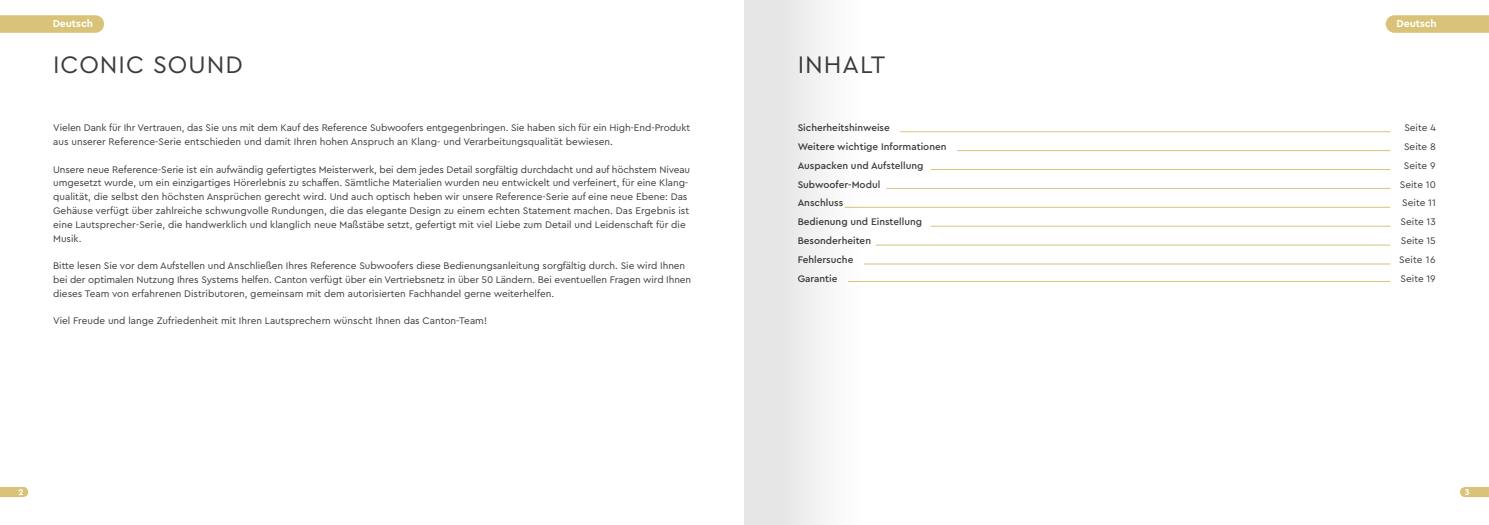
<style>
.page{position:relative;width:1489px;height:525px;background:#fff}
.page>*{position:absolute;margin:0;border:0;box-sizing:border-box;transform-origin:0 0}
.t1{font:25px "Cera Pro";letter-spacing:.04em;color:#3b3b3a}
.t2{font:700 10.62px "Cera Pro";letter-spacing:-.01em;color:#fff}
.t3{font:10px/13.8px "Cera Pro";letter-spacing:-.005em;color:#3b3b3a}
.t4{font:500 10px/18.8px "Cera Pro";color:#3b3b3a}
.t5{font:700 8.75px "Cera Pro";color:#fff}
</style>
<div class="page">
<svg style="left:1385px;top:15px;width:103px;height:18px;background:#dac57e"></svg>
<svg style="left:1460px;top:487px;width:28px;height:10px"></svg>
<svg style="left:0;top:487px;width:28px;height:10px"></svg>
<svg style="left:0;top:15px;width:104px;height:18px;background:#dac57d"></svg>
<hr style="left:900px;top:131px;width:490px;height:1px;background:#d9c378">
<hr style="left:957px;top:150px;width:433px;height:1px;background:#d9c378">
<hr style="left:930px;top:169px;width:460px;height:1px;background:#d9c378">
<hr style="left:886px;top:188px;width:504px;height:1px;background:#d9c378">
<hr style="left:844px;top:207px;width:546px;height:1px;background:#d9c378">
<hr style="left:930px;top:226px;width:460px;height:1px;background:#d9c378">
<hr style="left:875px;top:245px;width:515px;height:1px;background:#d9c378">
<hr style="left:864px;top:263px;width:526px;height:1px;background:#d9c378">
<hr style="left:848px;top:281px;width:542px;height:1px;background:#d9c378">
<div style="left:744px;top:0;width:266px;height:524px;background:linear-gradient(to right,#e9eaea,#fff)"></div>
<p class="t2" style="left:53px;top:17px;width:42px">Deutsch</p>
<h1 class="t1" style="left:53px;top:48px;width:191px">ICONIC SOUND</h1>
<h1 class="t1" style="left:797px;top:48px;width:89px">INHALT</h1>
<p class="t2" style="left:1396px;top:17px;width:42px">Deutsch</p>
<p class="t3" style="left:53px;top:121px;width:638px">Vielen Dank für Ihr Vertrauen, das Sie uns mit dem Kauf des Reference Subwoofers entgegenbringen. Sie haben sich für ein High-End-Produkt aus unserer Reference-Serie entschieden und damit Ihren hohen Anspruch an Klang- und Verarbeitungsqualität bewiesen.</p>
<p class="t3" style="left:53px;top:162px;width:638px">Unsere neue Reference-Serie ist ein aufwändig gefertigtes Meisterwerk, bei dem jedes Detail sorgfältig durchdacht und auf höchstem Niveau umgesetzt wurde, um ein einzigartiges Hörerlebnis zu schaffen. Sämtliche Materialien wurden neu entwickelt und verfeinert, für eine Klang&shy;qualität, die selbst den höchsten Ansprüchen gerecht wird. Und auch optisch heben wir unsere Reference-Serie auf eine neue Ebene: Das Gehäuse verfügt über zahlreiche schwungvolle Rundungen, die das elegante Design zu einem echten Statement machen. Das Ergebnis ist eine Lautsprecher-Serie, die handwerklich und klanglich neue Maßstäbe setzt, gefertigt mit viel Liebe zum Detail und Leidenschaft für die Musik.</p>
<p class="t3" style="left:53px;top:258px;width:639px">Bitte lesen Sie vor dem Aufstellen und Anschließen Ihres Reference Subwoofers diese Bedienungsanleitung sorgfältig durch. Sie wird Ihnen bei der optimalen Nutzung Ihres Systems helfen. Canton verfügt über ein Vertriebsnetz in über 50 Ländern. Bei eventuellen Fragen wird Ihnen dieses Team von erfahrenen Distributoren, gemeinsam mit dem autorisierten Fachhandel gerne weiterhelfen.</p>
<p class="t3" style="left:53px;top:313px;width:435px">Viel Freude und lange Zufriedenheit mit Ihren Lautsprechern wünscht Ihnen das Canton-Team!</p>
<p class="t4" style="left:797px;top:118px;width:150px">Sicherheitshinweise<br>Weitere wichtige Informationen<br>Auspacken und Aufstellung<br>Subwoofer-Modul<br>Anschluss<br>Bedienung und Einstellung<br>Besonderheiten<br>Fehlersuche<br>Garantie</p>
<p class="t3" style="left:1399px;top:118px;width:38px;line-height:18.8px;text-align:center">Seite 4<br>Seite 8<br>Seite 9<br>Seite 10<br>Seite 11<br>Seite 13<br>Seite 15<br>Seite 16<br>Seite 19</p>
<p class="t5" style="left:19px;top:486px;width:7px">2</p>
<p class="t5" style="left:1464px;top:486px;width:6px">3</p>
</div>
